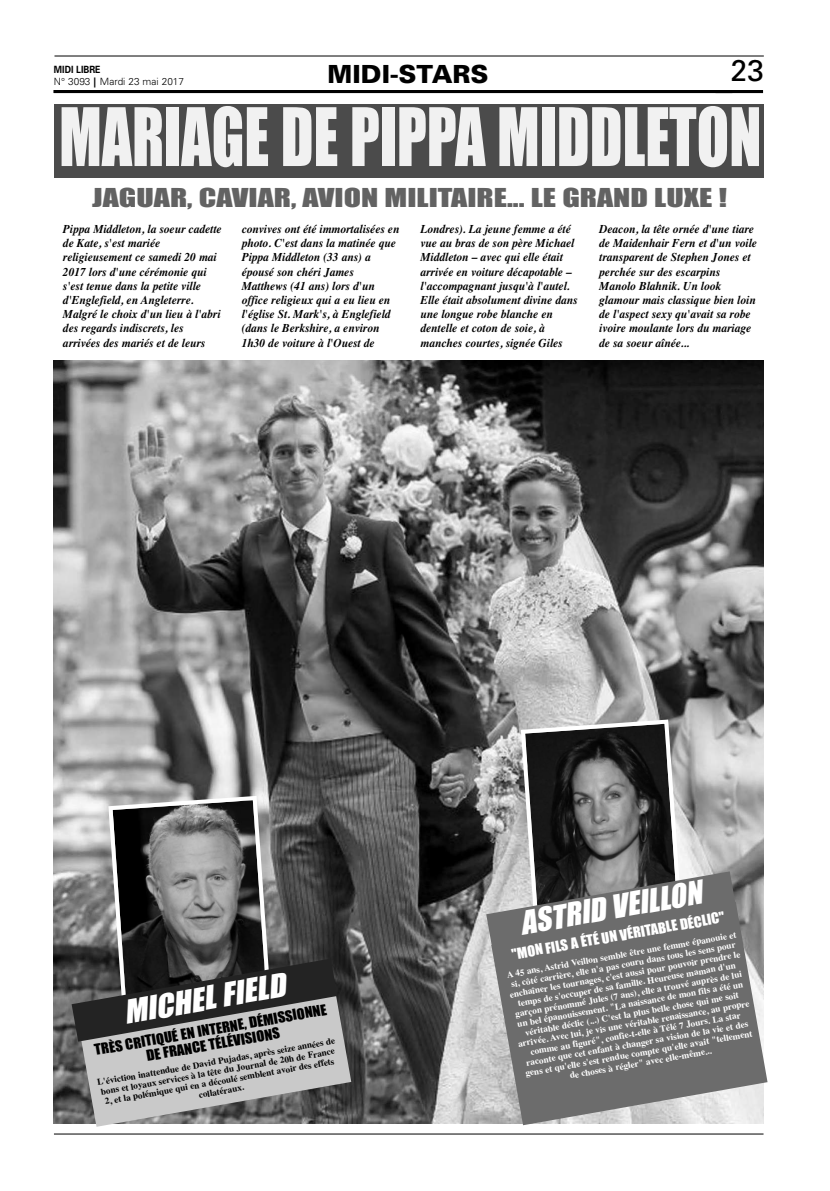
<style>
.page{position:relative;width:830px;height:1191px;background:#fff}
.page>*{position:absolute;margin:0;border:0;box-sizing:border-box;transform-origin:0 0}
.t1{font:74.4px "Impact";color:#f1f1f1;scale:.8 1}
.t2{font:italic 30px "Impact";color:#fff}
.t3{font:italic 30px "Impact";color:#fff;scale:1.06 1}
.t4{font:30px "Univers";color:#000}
.t5{font:900 25px "Univers";color:#000}
.t6{font:24.1px "Impact";color:#626262;scale:1.32 1}
.t7{font:14px/15px "Impact";color:#000;text-align:center;scale:1.05 1}
.t8{font:14px "Impact";color:#fff}
.t9{font:italic 700 12px/14.2px "Times";color:#000;scale:.95 1}
.t10{font:300 10px/11.7px "Univers";color:#000}
.t11{font:700 9px/10px "Times";color:#fff;text-align:center}
.t12{font:700 9px/10px "Times";color:#000;text-align:center}
.s1{font-weight:700}
.s2{font-weight:900}
</style>
<div class="page">
<img style="left:54px;top:360px;width:709px;height:763px">
<hr style="left:54px;top:1133px;width:709px;height:1px;background:#000">
<hr style="left:54px;top:90px;width:678px;height:3px;background:#000">
<hr style="left:715px;top:90px;width:48px;height:3px;background:#000">
<hr style="left:54px;top:56px;width:709px;height:1px;background:#000">
<svg style="left:491px;top:902px;width:276px;height:223px;background:#808080"></svg>
<svg style="left:76px;top:968px;width:275px;height:158px;background:#a9a9a9"></svg>
<div style="left:54px;top:104px;width:709px;height:74px;background:#4b4b4b"></div>
<svg style="left:486px;top:717px;width:249px;height:229px;background:#757575"></svg>
<svg style="left:72px;top:793px;width:265px;height:248px;background:#626262"></svg>
<p class="t10" style="left:54px;top:65px;width:132px"><span class="s1">MIDI LIBRE<br></span>N° 3093 <span class="s2">|</span> Mardi 23 mai 2017</p>
<h3 class="t5" style="left:327px;top:65px;width:162px">MIDI-STARS</h3>
<h2 class="t4" style="left:730px;top:59px;width:35px">23</h2>
<h1 class="t1" style="left:59px;top:97px;width:879px">MARIAGE DE PIPPA MIDDLETON</h1>
<h3 class="t6" style="left:92px;top:184px;width:482px">JAGUAR, CAVIAR, AVION MILITAIRE... LE GRAND LUXE !</h3>
<p class="t9" style="left:63px;top:222px;width:168px">Pippa Middleton, la soeur cadette de Kate, s'est mariée religieusement ce samedi 20 mai<br>2017 lors d'une cérémonie qui s'est tenue dans la petite ville d'Englefield, en Angleterre.<br>Malgré le choix d'un lieu à l'abri des regards indiscrets, les arrivées des mariés et de leurs</p>
<p class="t9" style="left:242px;top:222px;width:167px">convives ont été immortalisées en photo. C'est dans la matinée que<br>Pippa Middleton (33 ans) a épousé son chéri James<br>Matthews (41 ans) lors d'un office religieux qui a eu lieu en l'église St. Mark's, à Englefield (dans le Berkshire, a environ<br>1h30 de voiture à l'Ouest de</p>
<p class="t9" style="left:420px;top:222px;width:167px">Londres). La jeune femme a été vue au bras de son père Michael<br>Middleton – avec qui elle était arrivée en voiture décapotable – l'accompagnant jusqu'à l'autel.<br>Elle était absolument divine dans une longue robe blanche en dentelle et coton de soie, à manches courtes, signée Giles</p>
<p class="t9" style="left:599px;top:222px;width:167px">Deacon, la tête ornée d'une tiare de Maidenhair Fern et d'un voile transparent de Stephen Jones et perchée sur des escarpins<br>Manolo Blahnik. Un look glamour mais classique bien loin de l'aspect sexy qu'avait sa robe ivoire moulante lors du mariage de sa soeur aînée...</p>
<h2 class="t3" style="left:121px;top:996px;width:156px;rotate:-10deg">MICHEL FIELD</h2>
<p class="t7" style="left:93px;top:1043px;width:226px;rotate:-10deg">TRÈS CRITIQUÉ EN INTERNE, DÉMISSIONNE<br>DE FRANCE TÉLÉVISIONS</p>
<p class="t12" style="left:97px;top:1077px;width:242px;rotate:-10deg">L'éviction inattendue de David Pujadas, après seize années de bons et loyaux services à la tête du Journal de 20h de France 2, et la polémique qui en a découlé semblent avoir des effets collatéraux.</p>
<h2 class="t2" style="left:517px;top:907px;width:185px;rotate:-10deg">ASTRID VEILLON</h2>
<p class="t8" style="left:510px;top:946px;width:217px;rotate:-10deg">"MON FILS A ÉTÉ UN VÉRITABLE DÉCLIC"</p>
<p class="t11" style="left:505px;top:970px;width:236px;rotate:-10deg">A 45 ans, Astrid Veillon semble être une femme épanouie et si, côté carrière, elle n'a pas couru dans tous les sens pour enchaîner les tournages, c'est aussi pour pouvoir prendre le temps de s'occuper de sa famille. Heureuse maman d'un garçon prénommé Jules (7 ans), elle a trouvé auprès de lui un bel épanouissement. "La naissance de mon fils a été un véritable déclic (...) C'est la plus belle chose qui me soit arrivée. Avec lui, je vis une véritable renaissance, au propre comme au figuré", confie-t-elle à Télé 7 Jours. La star raconte que cet enfant à changer sa vision de la vie et des gens et qu'elle s'est rendue compte qu'elle avait "tellement de choses à régler" avec elle-même...</p>
</div>
